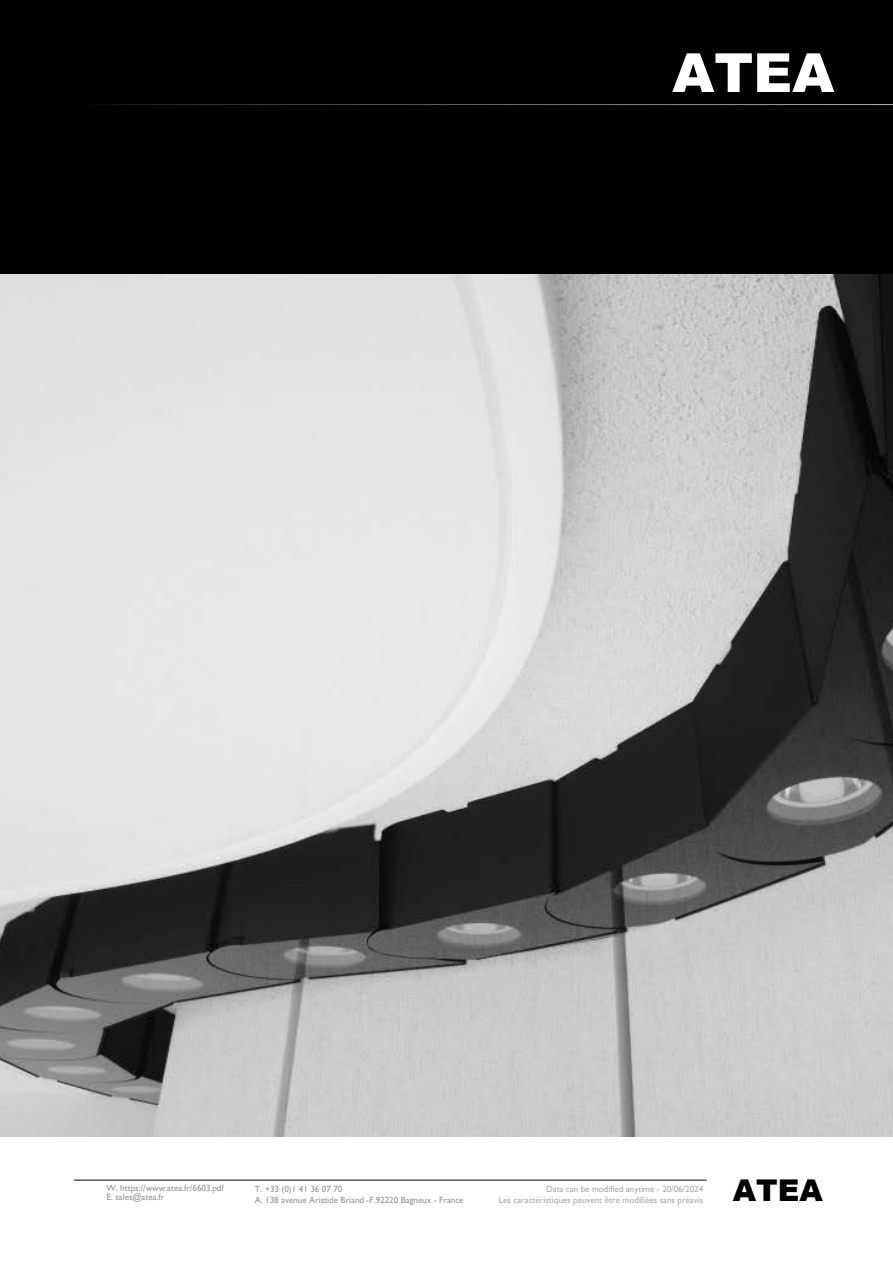
<style>
.page{position:relative;width:893px;height:1263px;background:#fff}
.page>*{position:absolute;margin:0;border:0;box-sizing:border-box;transform-origin:0 0}
.t1{font:900 54px "Arial";color:#fff}
.t2{font:900 30px "Arial";color:#000}
.t3{font:9px/9.6px "Gill Sans";color:#939598}
.t4{font:9px/10.8px "Gill Sans";color:#aaa;text-align:right}
</style>
<div class="page">
<div style="left:0;top:0;width:893px;height:276px;background:#000"></div>
<img style="left:0;top:274px;width:893px;height:862px">
<hr style="left:79px;top:104px;width:814px;height:1px;background:#fff">
<hr style="left:74px;top:1180px;width:633px;height:1px;background:#000">
<h1 class="t1" style="left:672px;top:34px;width:164px">ATEA</h1>
<p class="t3" style="left:106px;top:1183px;width:119px">W. https://www.atea.fr/6603.pdf<br>E. sales@atea.fr</p>
<p class="t3" style="left:255px;top:1183px;width:210px;line-height:10.8px">T. +33 (0)1 41 36 07 70<br>A. 138 avenue Aristide Briand -F.92220 Bagneux - France</p>
<h2 class="t2" style="left:733px;top:1169px;width:91px">ATEA</h2>
<p class="t4" style="left:499px;top:1183px;width:206px">Data can be modified anytime - 20/06/2024<br>Les caractéristiques peuvent être modifiées sans préavis</p>
</div>
